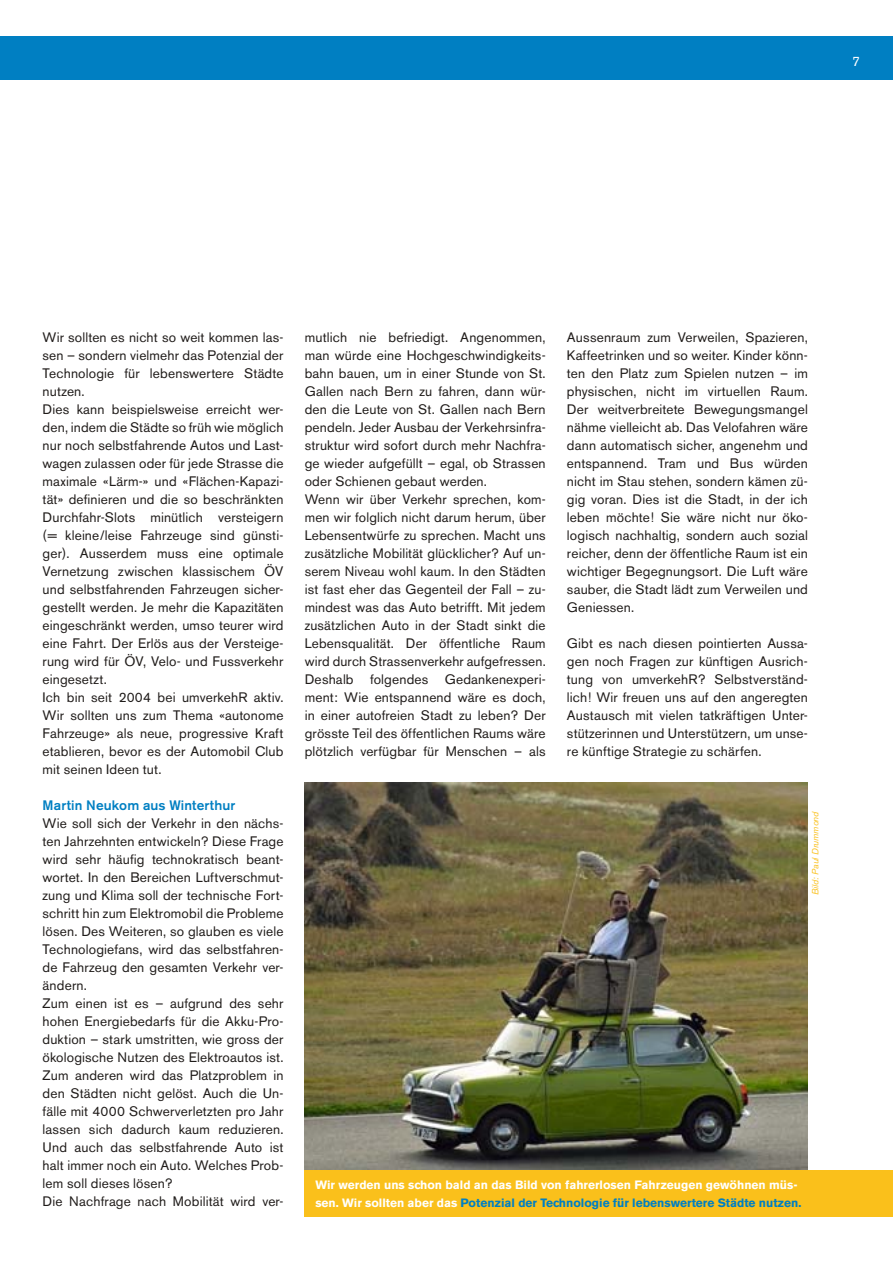
<style>
.page{position:relative;width:893px;height:1263px;background:#fff}
.page>*{position:absolute;margin:0;border:0;box-sizing:border-box;transform-origin:0 0}
.t1{font:13.65px/18px "Akzidenz Grotesk BE";letter-spacing:.01em;color:#201c1a}
.t2{font:500 13.65px "Akzidenz Grotesk BE";letter-spacing:.01em;color:#007fc2}
.t3{font:13.5px "Akzidenz Grotesk BE";color:#fff}
.t4{font:700 12px/18px "Akzidenz Grotesk BE";color:#fff}
.t5{font:italic 9px "Akzidenz Grotesk BE";color:#fac01b}
.s1{color:#007fc2}
</style>
<div class="page">
<div style="left:567px;top:36px;width:326px;height:43px;background:#007fc2"></div>
<div style="left:0;top:36px;width:578px;height:43px;background:#007fc2"></div>
<img style="left:305px;top:782px;width:503px;height:388px">
<div style="left:305px;top:1170px;width:588px;height:47px;background:#fac01b"></div>
<p class="t3" style="left:852px;top:56px;width:9px">7</p>
<p class="t1" style="left:43px;top:330px;width:242px">Wir sollten es nicht so weit kommen las&shy;sen – sondern vielmehr das Potenzial der Technologie für lebenswertere Städte nutzen.<br>Dies kann beispielsweise erreicht wer&shy;den, indem die Städte so früh wie möglich nur noch selbstfahrende Autos und Last&shy;wagen zulassen oder für jede Strasse die maximale «Lärm-» und «Flächen-Kapazi&shy;tät» definieren und die so beschränkten Durchfahr-Slots minütlich versteigern (= kleine/leise Fahrzeuge sind günsti&shy;ger). Ausserdem muss eine optimale Vernetzung zwischen klassischem ÖV und selbstfahrenden Fahrzeugen sicher&shy;gestellt werden. Je mehr die Kapazitäten eingeschränkt werden, umso teurer wird eine Fahrt. Der Erlös aus der Versteige&shy;rung wird für ÖV, Velo- und Fussverkehr eingesetzt.<br>Ich bin seit 2004 bei umverkehR aktiv.<br>Wir sollten uns zum Thema «autonome Fahrzeuge» als neue, progressive Kraft etablieren, bevor es der Automobil Club mit seinen Ideen tut.</p>
<p class="t2" style="left:43px;top:800px;width:194px">Martin Neukom aus Winterthur</p>
<p class="t1" style="left:43px;top:816px;width:242px">Wie soll sich der Verkehr in den nächs&shy;ten Jahrzehnten entwickeln? Diese Frage wird sehr häufig technokratisch beant&shy;wortet. In den Bereichen Luftverschmut&shy;zung und Klima soll der technische Fort&shy;schritt hin zum Elektromobil die Probleme lösen. Des Weiteren, so glauben es viele Technologiefans, wird das selbstfahren&shy;de Fahrzeug den gesamten Verkehr ver&shy;ändern.<br>Zum einen ist es – aufgrund des sehr hohen Energiebedarfs für die Akku-Pro&shy;duktion – stark umstritten, wie gross der ökologische Nutzen des Elektroautos ist.<br>Zum anderen wird das Platzproblem in den Städten nicht gelöst. Auch die Un&shy;fälle mit 4000 Schwerverletzten pro Jahr lassen sich dadurch kaum reduzieren.<br>Und auch das selbstfahrende Auto ist halt immer noch ein Auto. Welches Prob&shy;lem soll dieses lösen?<br>Die Nachfrage nach Mobilität wird ver-</p>
<p class="t1" style="left:305px;top:330px;width:243px">mutlich nie befriedigt. Angenommen, man würde eine Hochgeschwindigkeits&shy;bahn bauen, um in einer Stunde von St.<br>Gallen nach Bern zu fahren, dann wür&shy;den die Leute von St. Gallen nach Bern pendeln. Jeder Ausbau der Verkehrsinfra&shy;struktur wird sofort durch mehr Nachfra&shy;ge wieder aufgefüllt – egal, ob Strassen oder Schienen gebaut werden.<br>Wenn wir über Verkehr sprechen, kom&shy;men wir folglich nicht darum herum, über Lebensentwürfe zu sprechen. Macht uns zusätzliche Mobilität glücklicher? Auf un&shy;serem Niveau wohl kaum. In den Städten ist fast eher das Gegenteil der Fall – zu&shy;mindest was das Auto betrifft. Mit jedem zusätzlichen Auto in der Stadt sinkt die Lebensqualität. Der öffentliche Raum wird durch Strassenverkehr aufgefressen.<br>Deshalb folgendes Gedankenexperi&shy;ment: Wie entspannend wäre es doch, in einer autofreien Stadt zu leben? Der grösste Teil des öffentlichen Raums wäre plötzlich verfügbar für Menschen – als</p>
<p class="t1" style="left:567px;top:330px;width:243px;text-align:justify">Aussenraum zum Verweilen, Spazieren, Kaffeetrinken und so weiter. Kinder könn&shy;ten den Platz zum Spielen nutzen – im physischen, nicht im virtuellen Raum.<br>Der weitverbreitete Bewegungsmangel nähme vielleicht ab. Das Velofahren wäre dann automatisch sicher, angenehm und entspannend. Tram und Bus würden nicht im Stau stehen, sondern kämen zü&shy;gig voran. Dies ist die Stadt, in der ich leben möchte! Sie wäre nicht nur öko&shy;logisch nachhaltig, sondern auch sozial reicher, denn der öffentliche Raum ist ein wichtiger Begegnungsort. Die Luft wäre sauber, die Stadt lädt zum Verweilen und Geniessen.</p>
<p class="t1" style="left:567px;top:636px;width:242px;text-align:justify">Gibt es nach diesen pointierten Aussa&shy;gen noch Fragen zur künftigen Ausrich&shy;tung von umverkehR? Selbstverständ&shy;lich! Wir freuen uns auf den angeregten Austausch mit vielen tatkräftigen Unter&shy;stützerinnen und Unterstützern, um unse&shy;re künftige Strategie zu schärfen.</p>
<p class="t5" style="left:812px;top:895px;width:85px;rotate:-90deg">Bild: Paul Drummond</p>
<p class="t4" style="left:315px;top:1176px;width:487px">Wir werden uns schon bald an das Bild von fahrerlosen Fahrzeugen gewöhnen müs&shy;sen. Wir sollten aber das <span class="s1">Potenzial der Technologie für lebenswertere Städte nutzen.</span></p>
</div>
